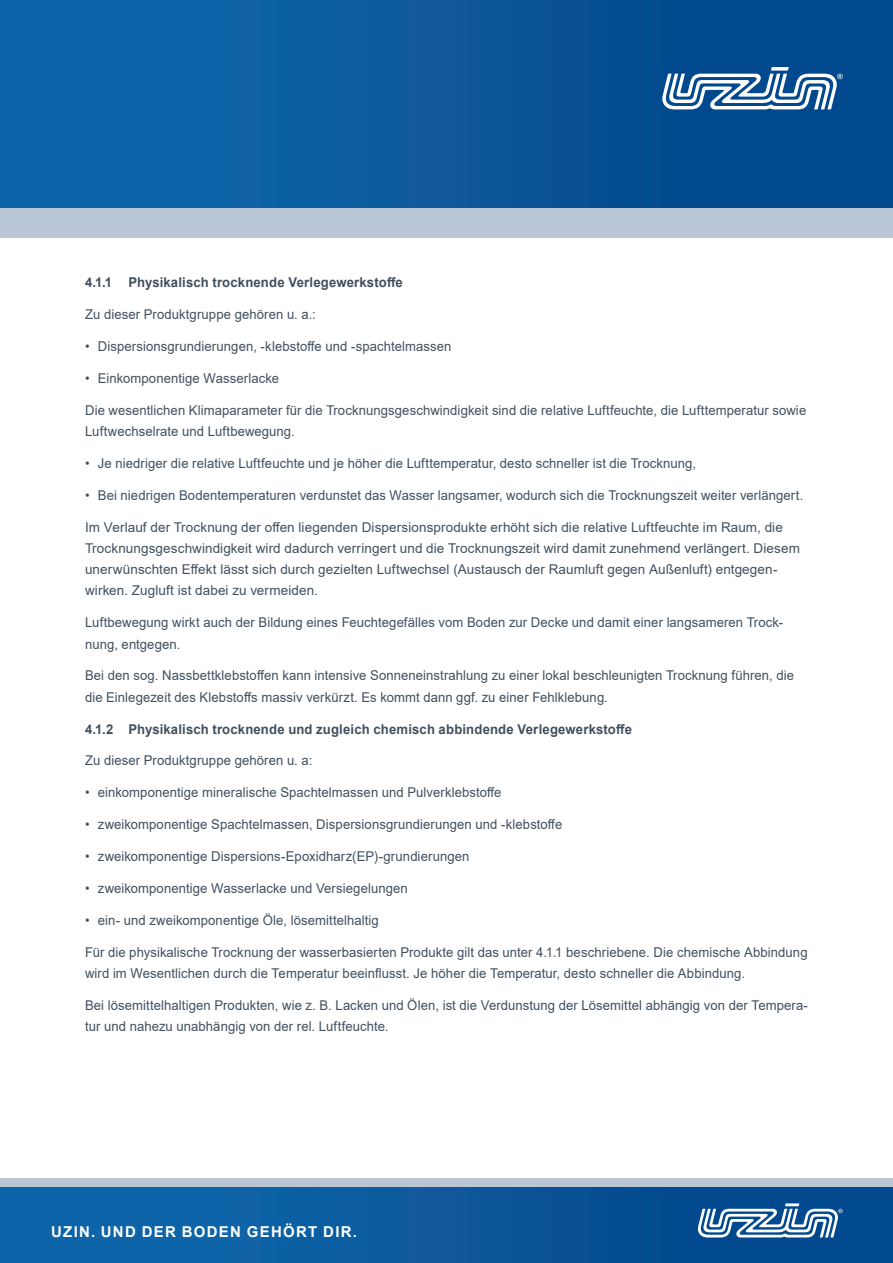
<style>
.page{position:relative;width:893px;height:1263px;background:#fff}
.page>*{position:absolute;margin:0;border:0;box-sizing:border-box;transform-origin:0 0}
.t1{font:700 15px "Arial";letter-spacing:.085em;color:#fff}
.BU_Links_VERSAL{font:13.5px/21.3px "Arial";letter-spacing:.005em;color:#41505f}
.BU_Links_VERSAL-2{font:700 13.5px "Arial";letter-spacing:.01em;color:#41505f}
</style>
<div class="page">
<div style="left:0;top:1186px;width:893px;height:77px;background:linear-gradient(to right,#1269ad,#01448a)"></div>
<div style="left:0;top:1178px;width:893px;height:8px;background:#b8c6d6"></div>
<div style="left:0;top:0;width:893px;height:208px;background:linear-gradient(to right,#1269ad,#01448a)"></div>
<div style="left:0;top:208px;width:893px;height:30px;background:#b8c6d6"></div>
<svg style="left:698px;top:1203px;width:145px;height:34px"></svg>
<svg style="left:662px;top:67px;width:181px;height:42px"></svg>
<p class="BU_Links_VERSAL-2" style="left:85px;top:273px;width:319px">4.1.1 Physikalisch trocknende Verlegewerkstoffe</p>
<p class="BU_Links_VERSAL" style="left:85px;top:303px;width:232px">Zu dieser Produktgruppe gehören u. a.:</p>
<p class="BU_Links_VERSAL" style="left:85px;top:335px;width:368px">• Dispersionsgrundierungen, -klebstoffe und -spachtelmassen</p>
<p class="BU_Links_VERSAL" style="left:85px;top:367px;width:196px">• Einkomponentige Wasserlacke</p>
<p class="BU_Links_VERSAL" style="left:85px;top:399px;width:723px">Die wesentlichen Klimaparameter für die Trocknungsgeschwindigkeit sind die relative Luftfeuchte, die Lufttemperatur sowie<br>Luftwechselrate und Luftbewegung.</p>
<p class="BU_Links_VERSAL" style="left:85px;top:452px;width:613px">• Je niedriger die relative Luftfeuchte und je höher die Lufttemperatur, desto schneller ist die Trocknung,</p>
<p class="BU_Links_VERSAL" style="left:85px;top:484px;width:720px">• Bei niedrigen Bodentemperaturen verdunstet das Wasser langsamer, wodurch sich die Trocknungszeit weiter verlängert.</p>
<p class="BU_Links_VERSAL" style="left:85px;top:516px;width:716px">Im Verlauf der Trocknung der offen liegenden Dispersionsprodukte erhöht sich die relative Luftfeuchte im Raum, die Trocknungsgeschwindigkeit wird dadurch verringert und die Trocknungszeit wird damit zunehmend verlängert. Diesem unerwünschten Effekt lässt sich durch gezielten Luftwechsel (Austausch der Raumluft gegen Außenluft) entgegen&shy;wirken. Zugluft ist dabei zu vermeiden.</p>
<p class="BU_Links_VERSAL" style="left:85px;top:612px;width:700px">Luftbewegung wirkt auch der Bildung eines Feuchtegefälles vom Boden zur Decke und damit einer langsameren Trock&shy;nung, entgegen.</p>
<p class="BU_Links_VERSAL" style="left:85px;top:665px;width:710px">Bei den sog. Nassbettklebstoffen kann intensive Sonneneinstrahlung zu einer lokal beschleunigten Trocknung führen, die die Einlegezeit des Klebstoffs massiv verkürzt. Es kommt dann ggf. zu einer Fehlklebung.</p>
<p class="BU_Links_VERSAL-2" style="left:85px;top:719px;width:548px">4.1.2 Physikalisch trocknende und zugleich chemisch abbindende Verlegewerkstoffe</p>
<p class="BU_Links_VERSAL" style="left:85px;top:750px;width:229px">Zu dieser Produktgruppe gehören u. a:</p>
<p class="BU_Links_VERSAL" style="left:85px;top:782px;width:418px">• einkomponentige mineralische Spachtelmassen und Pulverklebstoffe</p>
<p class="BU_Links_VERSAL" style="left:85px;top:814px;width:479px">• zweikomponentige Spachtelmassen, Dispersionsgrundierungen und -klebstoffe</p>
<p class="BU_Links_VERSAL" style="left:85px;top:846px;width:386px">• zweikomponentige Dispersions-Epoxidharz(EP)-grundierungen</p>
<p class="BU_Links_VERSAL" style="left:85px;top:877px;width:324px">• zweikomponentige Wasserlacke und Versiegelungen</p>
<p class="BU_Links_VERSAL" style="left:85px;top:909px;width:295px">• ein- und zweikomponentige Öle, lösemittelhaltig</p>
<p class="BU_Links_VERSAL" style="left:85px;top:941px;width:724px">Für die physikalische Trocknung der wasserbasierten Produkte gilt das unter 4.1.1 beschriebene. Die chemische Abbindung wird im Wesentlichen durch die Temperatur beeinflusst. Je höher die Temperatur, desto schneller die Abbindung.</p>
<p class="BU_Links_VERSAL" style="left:85px;top:994px;width:724px">Bei lösemittelhaltigen Produkten, wie z. B. Lacken und Ölen, ist die Verdunstung der Lösemittel abhängig von der Tempera&shy;tur und nahezu unabhängig von der rel. Luftfeuchte.</p>
<p class="t1" style="left:51px;top:1221px;width:307px">UZIN. UND DER BODEN GEHÖRT DIR.</p>
</div>
